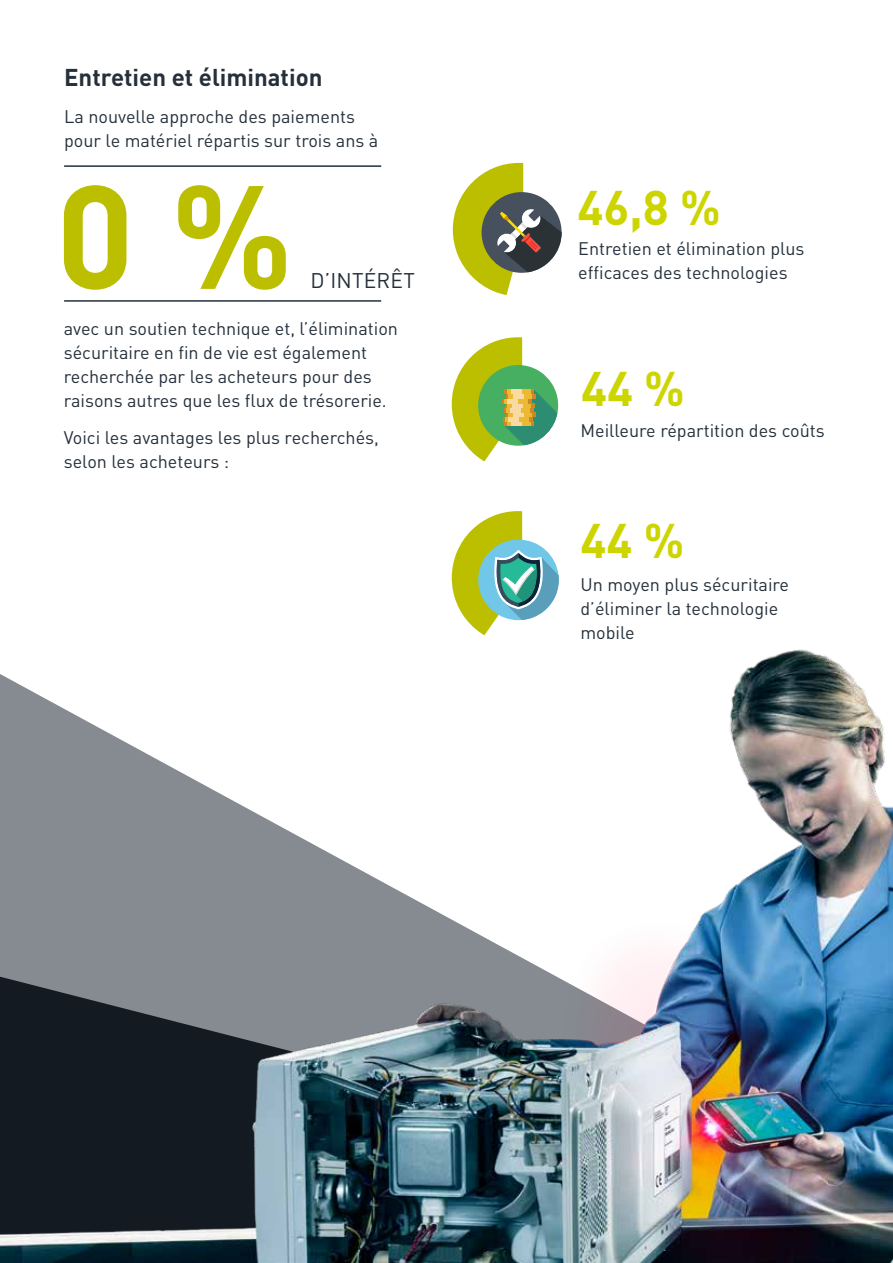
<style>
.page{position:relative;width:893px;height:1263px;background:#fff}
.page>*{position:absolute;margin:0;border:0;box-sizing:border-box;transform-origin:0 0}
.t1{font:700 144.45px "DIN Pro";color:#bcbe00}
.t2{font:700 48px "DIN Pro";color:#cdd500}
.t3{font:700 24px "DIN Pro";color:#25303b}
.t4{font:21px "DIN Pro";letter-spacing:.01em;color:#25303b}
.t5{font:18px/24px "DIN Pro";color:#25303b}
</style>
<div class="page">
<hr style="left:64px;top:165px;width:317px;height:2px;background:#25303b">
<hr style="left:64px;top:300px;width:317px;height:2px;background:#25303b">
<img style="left:0;top:399px;width:893px;height:864px">
<svg style="left:452px;top:337px;width:106px;height:134px"></svg>
<svg style="left:505px;top:422px;width:29px;height:4px"></svg>
<hr style="left:507px;top:422px;width:23px;height:4px;background:#edb834">
<hr style="left:511px;top:422px;width:10px;height:4px;background:#f7dba2">
<div style="left:503px;top:417px;width:30px;height:5px;background:#cb8925"></div>
<div style="left:505px;top:417px;width:24px;height:5px;background:#edb834"></div>
<div style="left:509px;top:417px;width:10px;height:5px;background:#f7dba2"></div>
<svg style="left:506px;top:412px;width:29px;height:5px"></svg>
<div style="left:508px;top:412px;width:23px;height:5px;background:#edb834"></div>
<div style="left:513px;top:412px;width:10px;height:5px;background:#f7dba2"></div>
<svg style="left:504px;top:408px;width:29px;height:4px"></svg>
<hr style="left:506px;top:408px;width:23px;height:4px;background:#edb834">
<hr style="left:510px;top:408px;width:10px;height:4px;background:#f7dba2">
<svg style="left:506px;top:403px;width:29px;height:5px"></svg>
<div style="left:508px;top:403px;width:23px;height:5px;background:#edb834"></div>
<div style="left:512px;top:403px;width:10px;height:5px;background:#f7dba2"></div>
<svg style="left:503px;top:399px;width:29px;height:4px"></svg>
<hr style="left:505px;top:399px;width:23px;height:4px;background:#edb834">
<hr style="left:508px;top:399px;width:10px;height:4px;background:#f7dba2">
<svg style="left:506px;top:394px;width:29px;height:5px"></svg>
<div style="left:508px;top:394px;width:23px;height:5px;background:#edb834"></div>
<div style="left:513px;top:394px;width:10px;height:5px;background:#f7dba2"></div>
<svg style="left:505px;top:390px;width:29px;height:4px"></svg>
<hr style="left:507px;top:390px;width:23px;height:4px;background:#edb834">
<hr style="left:511px;top:390px;width:10px;height:4px;background:#f7dba2">
<svg style="left:453px;top:163px;width:109px;height:132px"></svg>
<h3 class="t3" style="left:64px;top:57px;width:260px">Entretien et élimination</h3>
<p class="t5" style="left:64px;top:102px;width:316px">La nouvelle approche des paiements pour le matériel répartis sur trois ans à</p>
<h1 class="t1" style="left:56px;top:116px;width:239px">0 %</h1>
<p class="t4" style="left:311px;top:264px;width:106px">D’INTÉRÊT</p>
<p class="t5" style="left:64px;top:315px;width:336px">avec un soutien technique et, l’élimination sécuritaire en fin de vie est également recherchée par les acheteurs pour des raisons autres que les flux de trésorerie.</p>
<p class="t5" style="left:64px;top:423px;width:317px">Voici les avantages les plus recherchés, selon les acheteurs :</p>
<h2 class="t2" style="left:577px;top:168px;width:145px">46,8 %</h2>
<p class="t5" style="left:578px;top:235px;width:228px">Entretien et élimination plus efficaces des technologies</p>
<h2 class="t2" style="left:581px;top:348px;width:105px">44 %</h2>
<p class="t5" style="left:580px;top:417px;width:246px">Meilleure répartition des coûts</p>
<h2 class="t2" style="left:580px;top:501px;width:105px">44 %</h2>
<p class="t5" style="left:580px;top:570px;width:210px">Un moyen plus sécuritaire d’éliminer la technologie mobile</p>
</div>
